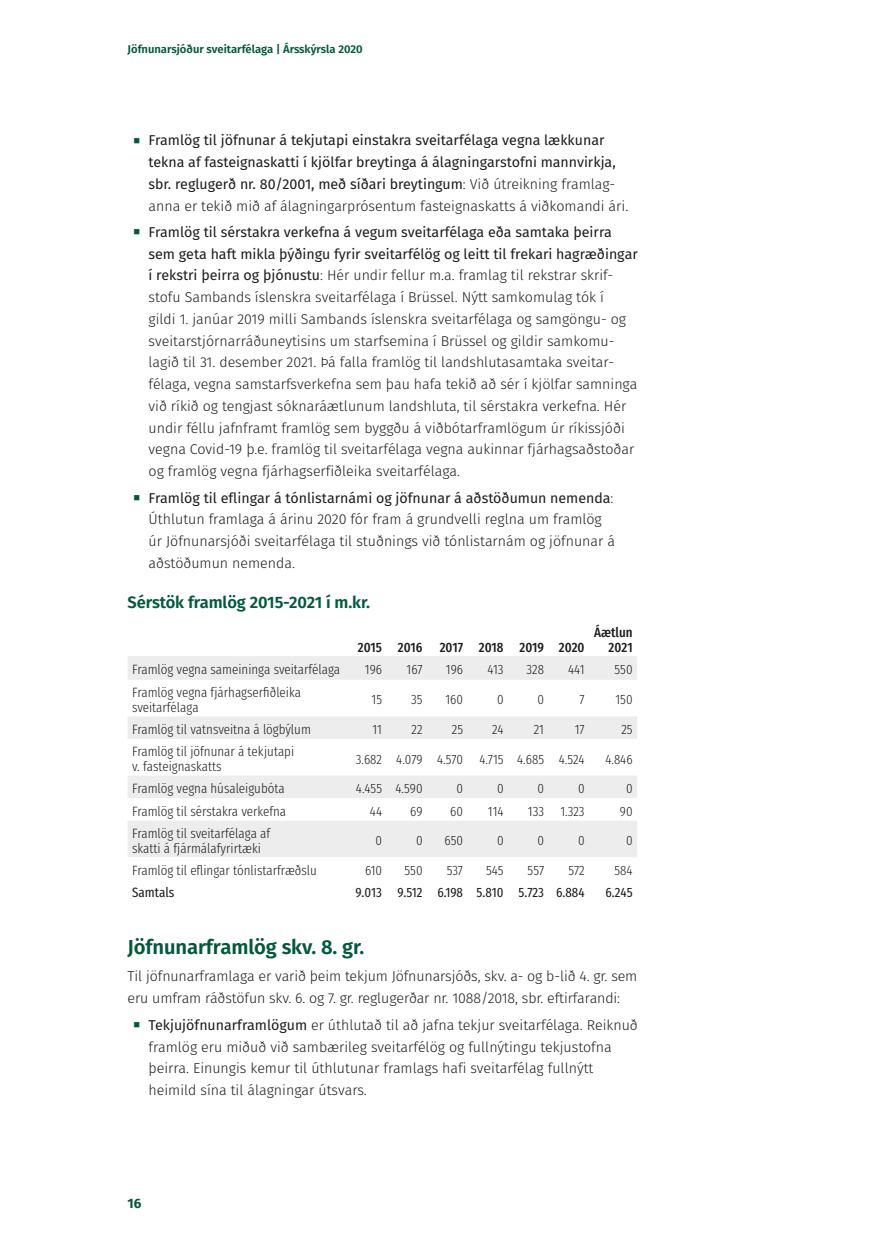
<style>
.page{position:relative;width:893px;height:1251px;background:#fff}
.page>*{position:absolute;margin:0;border:0;box-sizing:border-box;transform-origin:0 0}
.t1{font:600 20.25px "Fira GO";letter-spacing:-.005em;color:#005a39}
.t2{font:600 16.5px "Fira GO";letter-spacing:-.005em;color:#005a39}
.t3{font:300 14.25px/21.8px "Fira GO";color:#1d1d1b}
.t4{font:14.25px/21.8px "Fira GO";color:#1d1d1b}
.t5{font:300 13.5px/15px "Fira Sans Condensed";color:#1d1d1b}
.t6{font:13.5px "Fira Sans Condensed";color:#1d1d1b}
.t7{font:500 13.5px/15px "Fira Sans Condensed";color:#1d1d1b;text-align:right}
.t8{font:700 13.5px "Fira GO";color:#005a39}
.t9{font:600 11.25px "Fira GO";color:#005a39}
.s1{color:#005a39}
.s2{font-weight:300}
.s3{font-weight:400}
</style>
<div class="page">
<svg style="left:128px;top:656px;width:509px;height:201px;fill:#ededed"></svg>
<p class="t9" style="left:128px;top:43px;width:237px">Jöfnunarsjóður sveitarfélaga | Ársskýrsla 2020</p>
<p class="t4" style="left:149px;top:129px;width:481px;text-indent:-15px"><span class="s1">■</span> Framlög til jöfnunar á tekjutapi einstakra sveitarfélaga vegna lækkunar tekna af fasteignaskatti í kjölfar breytinga á álagningarstofni mannvirkja, sbr. reglugerð nr. 80/2001, með síðari breytingum<span class="s2">: Við útreikning framlag&shy;anna er tekið mið af álagningarprósentum fasteignaskatts á viðkomandi ári.</span></p>
<p class="t3" style="left:149px;top:221px;width:491px;text-indent:-15px"><span class="s1">■</span> <span class="s3">Framlög til sérstakra verkefna á vegum sveitarfélaga eða samtaka þeirra sem geta haft mikla þýðingu fyrir sveitarfélög og leitt til frekari hagræðingar í rekstri þeirra og þjónustu</span>: Hér undir fellur m.a. framlag til rekstrar skrif&shy;stofu Sambands íslenskra sveitarfélaga í Brüssel. Nýtt samkomulag tók í<br>gildi 1. janúar 2019 milli Sambands íslenskra sveitarfélaga og samgöngu- og sveitarstjórnarráðuneytisins um starfsemina í Brüssel og gildir samkomu&shy;lagið til 31. desember 2021. Þá falla framlög til landshlutasamtaka sveitar&shy;félaga, vegna samstarfsverkefna sem þau hafa tekið að sér í kjölfar samninga við ríkið og tengjast sóknaráætlunum landshluta, til sérstakra verkefna. Hér undir féllu jafnframt framlög sem byggðu á viðbótarframlögum úr ríkissjóði vegna Covid-19 þ.e. framlög til sveitarfélaga vegna aukinnar fjárhagsaðstoðar og framlög vegna fjárhagserfiðleika sveitarfélaga.</p>
<p class="t3" style="left:149px;top:486px;width:468px;text-indent:-15px"><span class="s1">■</span> <span class="s3">Framlög til eflingar á tónlistarnámi og jöfnunar á aðstöðumun nemenda</span>:<br>Úthlutun framlaga á árinu 2020 fór fram á grundvelli reglna um framlög úr Jöfnunarsjóði sveitarfélaga til stuðnings við tónlistarnám og jöfnunar á aðstöðumun nemenda.</p>
<p class="t2" style="left:128px;top:592px;width:244px">Sérstök framlög 2015-2021 í m.kr.</p>
<p class="t7" style="left:358px;top:638px;width:66px">2015 2016</p>
<p class="t7" style="left:440px;top:638px;width:146px">2017 2018 2019 2020</p>
<p class="t7" style="left:594px;top:623px;width:40px">Áætlun<br>2021</p>
<p class="t5" style="left:132px;top:660px;width:210px">Framlög vegna sameininga sveitarfélaga</p>
<p class="t5" style="left:365px;top:660px;width:19px">196</p>
<p class="t5" style="left:407px;top:660px;width:17px">167</p>
<p class="t5" style="left:446px;top:660px;width:19px">196</p>
<p class="t5" style="left:488px;top:660px;width:17px">413</p>
<p class="t5" style="left:527px;top:660px;width:19px">328</p>
<p class="t5" style="left:568px;top:660px;width:18px">441</p>
<p class="t5" style="left:615px;top:660px;width:20px">550</p>
<p class="t5" style="left:132px;top:683px;width:170px">Framlög vegna fjárhagserfiðleika sveitarfélaga</p>
<p class="t5" style="left:372px;top:690px;width:12px">15</p>
<p class="t5" style="left:411px;top:690px;width:13px">35</p>
<p class="t5" style="left:445px;top:690px;width:19px">160</p>
<p class="t5" style="left:497px;top:690px;width:8px">0</p>
<p class="t5" style="left:537px;top:690px;width:8px">0</p>
<p class="t5" style="left:579px;top:690px;width:7px">7</p>
<p class="t5" style="left:615px;top:690px;width:19px">150</p>
<p class="t5" style="left:132px;top:720px;width:180px">Framlög til vatnsveitna á lögbýlum</p>
<p class="t5" style="left:372px;top:720px;width:11px">11</p>
<p class="t5" style="left:412px;top:720px;width:12px">22</p>
<p class="t5" style="left:452px;top:720px;width:13px">25</p>
<p class="t5" style="left:492px;top:720px;width:13px">24</p>
<p class="t5" style="left:534px;top:720px;width:12px">21</p>
<p class="t5" style="left:575px;top:720px;width:11px">17</p>
<p class="t5" style="left:621px;top:720px;width:13px">25</p>
<p class="t5" style="left:132px;top:742px;width:164px">Framlög til jöfnunar á tekjutapi v. fasteignaskatts</p>
<p class="t5" style="left:356px;top:749px;width:230px">3.682 4.079 4.570 4.715 4.685 4.524</p>
<p class="t5" style="left:605px;top:749px;width:29px">4.846</p>
<p class="t5" style="left:132px;top:779px;width:154px">Framlög vegna húsaleigubóta</p>
<p class="t5" style="left:356px;top:779px;width:68px">4.455 4.590</p>
<p class="t5" style="left:456px;top:779px;width:8px">0</p>
<p class="t5" style="left:497px;top:779px;width:8px">0</p>
<p class="t5" style="left:537px;top:779px;width:8px">0</p>
<p class="t5" style="left:578px;top:779px;width:8px">0</p>
<p class="t5" style="left:626px;top:779px;width:8px">0</p>
<p class="t5" style="left:132px;top:801px;width:156px">Framlög til sérstakra verkefna</p>
<p class="t5" style="left:370px;top:801px;width:14px">44</p>
<p class="t5" style="left:410px;top:801px;width:14px">69</p>
<p class="t5" style="left:450px;top:801px;width:14px">60</p>
<p class="t5" style="left:488px;top:801px;width:17px">114</p>
<p class="t5" style="left:528px;top:801px;width:58px">133 1.323</p>
<p class="t5" style="left:620px;top:801px;width:14px">90</p>
<p class="t5" style="left:132px;top:824px;width:140px">Framlög til sveitarfélaga af skatti á fjármálafyrirtæki</p>
<p class="t5" style="left:375px;top:831px;width:8px">0</p>
<p class="t5" style="left:416px;top:831px;width:8px">0</p>
<p class="t5" style="left:445px;top:831px;width:20px">650</p>
<p class="t5" style="left:497px;top:831px;width:8px">0</p>
<p class="t5" style="left:537px;top:831px;width:8px">0</p>
<p class="t5" style="left:578px;top:831px;width:8px">0</p>
<p class="t5" style="left:626px;top:831px;width:8px">0</p>
<p class="t5" style="left:132px;top:861px;width:186px">Framlög til eflingar tónlistarfræðslu</p>
<p class="t5" style="left:365px;top:861px;width:19px">610</p>
<p class="t5" style="left:405px;top:861px;width:20px">550</p>
<p class="t5" style="left:447px;top:861px;width:18px">537</p>
<p class="t5" style="left:486px;top:861px;width:19px">545</p>
<p class="t5" style="left:528px;top:861px;width:18px">557</p>
<p class="t5" style="left:568px;top:861px;width:18px">572</p>
<p class="t5" style="left:614px;top:861px;width:20px">584</p>
<p class="t6" style="left:132px;top:880px;width:44px">Samtals</p>
<p class="t6" style="left:356px;top:880px;width:230px">9.013 9.512 6.198 5.810 5.723 6.884</p>
<p class="t6" style="left:605px;top:880px;width:29px">6.245</p>
<h1 class="t1" style="left:128px;top:934px;width:238px">Jöfnunarframlög skv. 8. gr.</h1>
<p class="t3" style="left:128px;top:965px;width:511px">Til jöfnunarframlaga er varið þeim tekjum Jöfnunarsjóðs, skv. a- og b-lið 4. gr. sem eru umfram ráðstöfun skv. 6. og 7. gr. reglugerðar nr. 1088/2018, sbr. eftirfarandi:</p>
<p class="t3" style="left:149px;top:1013px;width:491px;text-indent:-15px"><span class="s1">■</span> <span class="s3">Tekjujöfnunarframlögum</span> er úthlutað til að jafna tekjur sveitarfélaga. Reiknuð framlög eru miðuð við sambærileg sveitarfélög og fullnýtingu tekjustofna þeirra. Einungis kemur til úthlutunar framlags hafi sveitarfélag fullnýtt heimild sína til álagningar útsvars.</p>
<p class="t8" style="left:128px;top:1195px;width:15px">16</p>
</div>
